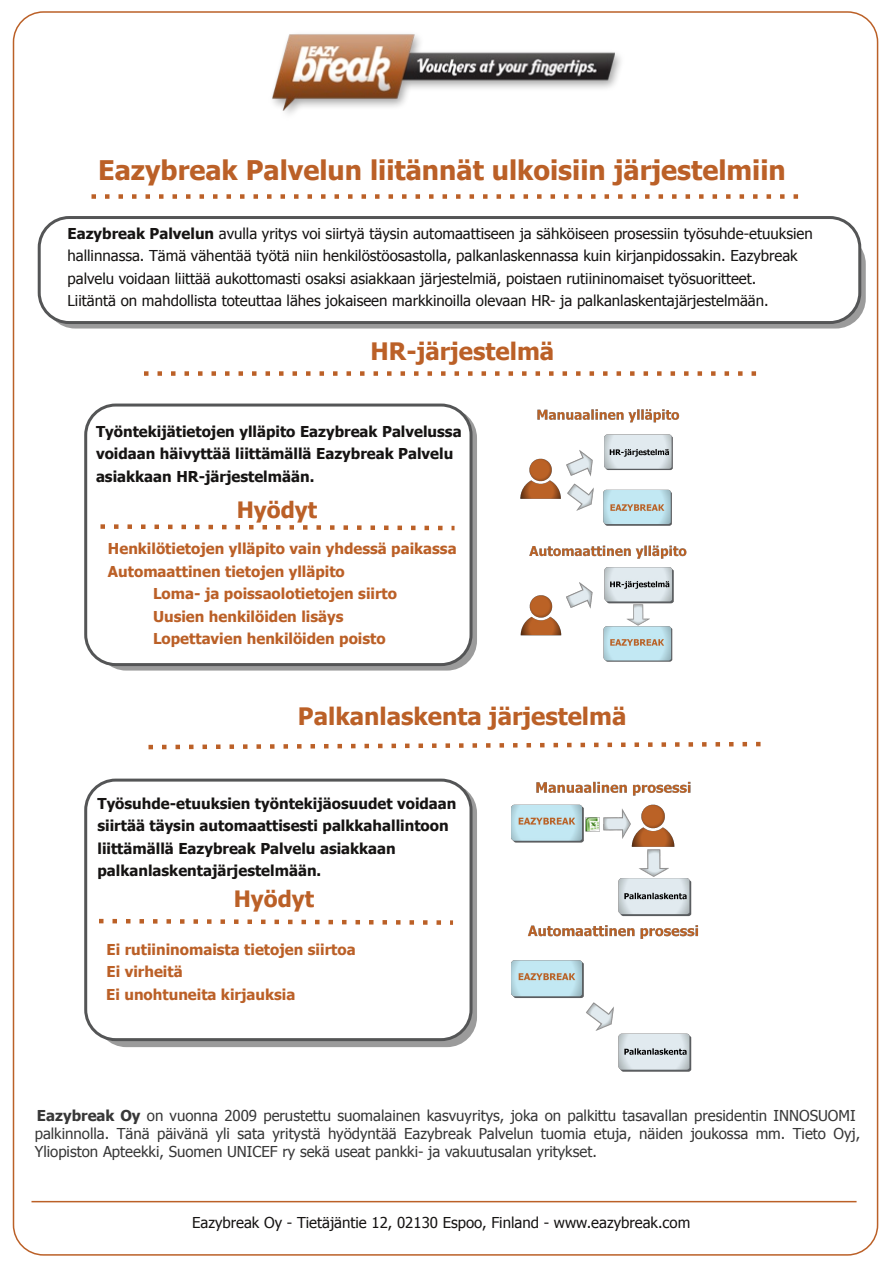
<style>
.page{position:relative;width:893px;height:1263px;background:#fff}
.page>*{position:absolute;margin:0;border:0;box-sizing:border-box;transform-origin:0 0}
.t1{font:700 27px "Tahoma";color:#bb6027}
.t2{font:700 24px "Tahoma";color:#bb6027}
.t3{font:700 22.5px "Tahoma";color:#bb6027}
.t4{font:15px/22.5px "Tahoma";color:#161413}
.t5{font:15px/18px "Tahoma";color:#383838}
.t6{font:700 15px/22.5px "Tahoma";color:#161413}
.t7{font:700 15px/22.5px "Tahoma";color:#bb6027}
.s1{font-weight:700}
</style>
<div class="page">
<div style="left:96px;top:408px;width:381px;height:262px;background:#383838;border-radius:30px;opacity:.5"></div>
<div style="left:86px;top:405px;width:385px;height:259px;background:#fff;border-radius:30px"></div>
<div style="left:84px;top:404px;width:388px;height:262px;border:3px solid #545556;border-radius:30px"></div>
<div style="left:45px;top:234px;width:821px;height:94px;background:#9b9b9b;border-radius:30px"></div>
<img style="left:272px;top:34px;width:349px;height:80px">
<hr style="left:32px;top:1201px;width:824px;height:1px;background:#bb6027">
<svg style="left:92px;top:194px;width:707px;height:5px"></svg>
<img style="left:520px;top:409px;width:167px;height:253px">
<div style="left:39px;top:218px;width:821px;height:104px;background:#fff;border-radius:30px"></div>
<div style="left:38px;top:216px;width:823px;height:108px;border:3px solid #545556;border-radius:30px"></div>
<svg style="left:100px;top:524px;width:355px;height:7px"></svg>
<svg style="left:144px;top:371px;width:613px;height:5px"></svg>
<svg style="left:148px;top:741px;width:613px;height:9px"></svg>
<div style="left:96px;top:783px;width:381px;height:264px;background:#383838;border-radius:30px;opacity:.5"></div>
<div style="left:86px;top:780px;width:385px;height:260px;background:#fff;border-radius:30px"></div>
<div style="left:84px;top:778px;width:388px;height:263px;border:3px solid #545556;border-radius:30px"></div>
<svg style="left:99px;top:918px;width:354px;height:7px"></svg>
<img style="left:511px;top:781px;width:188px;height:291px">
<h1 class="t1" style="left:98px;top:153px;width:689px">Eazybreak Palvelun liitännät ulkoisiin järjestelmiin</h1>
<p class="t4" style="left:68px;top:221px;width:747px"><span class="s1">Eazybreak Palvelun</span> avulla yritys voi siirtyä täysin automaattiseen ja sähköiseen prosessiin työsuhde-etuuksien hallinnassa. Tämä vähentää työtä niin henkilöstöosastolla, palkanlaskennassa kuin kirjanpidossakin. Eazybreak palvelu voidaan liittää aukottomasti osaksi asiakkaan järjestelmiä, poistaen rutiininomaiset työsuoritteet.<br>Liitäntä on mahdollista toteuttaa lähes jokaiseen markkinoilla olevaan HR- ja palkanlaskentajärjestelmään.</p>
<h2 class="t2" style="left:371px;top:336px;width:185px">HR-järjestelmä</h2>
<p class="t6" style="left:96px;top:419px;width:367px">Työntekijätietojen ylläpito Eazybreak Palvelussa voidaan häivyttää liittämällä Eazybreak Palvelu asiakkaan HR-järjestelmään.</p>
<h3 class="t3" style="left:237px;top:496px;width:82px">Hyödyt</h3>
<p class="t7" style="left:108px;top:537px;width:350px">Henkilötietojen ylläpito vain yhdessä paikassa</p>
<p class="t7" style="left:108px;top:560px;width:238px">Automaattinen tietojen ylläpito</p>
<p class="t7" style="left:153px;top:582px;width:246px">Loma- ja poissaolotietojen siirto</p>
<p class="t7" style="left:153px;top:605px;width:192px">Uusien henkilöiden lisäys</p>
<p class="t7" style="left:153px;top:627px;width:234px">Lopettavien henkilöiden poisto</p>
<h2 class="t2" style="left:298px;top:701px;width:330px">Palkanlaskenta järjestelmä</h2>
<p class="t6" style="left:98px;top:791px;width:360px">Työsuhde-etuuksien työntekijäosuudet voidaan siirtää täysin automaattisesti palkkahallintoon liittämällä Eazybreak Palvelu asiakkaan palkanlaskentajärjestelmään.</p>
<h3 class="t3" style="left:234px;top:884px;width:82px">Hyödyt</h3>
<p class="t7" style="left:106px;top:938px;width:251px">Ei rutiininomaista tietojen siirtoa<br>Ei virheitä<br>Ei unohtuneita kirjauksia</p>
<p class="t5" style="left:35px;top:1106px;width:827px"><span class="s1">Eazybreak Oy</span> on vuonna 2009 perustettu suomalainen kasvuyritys, joka on palkittu tasavallan presidentin INNOSUOMI palkinnolla. Tänä päivänä yli sata yritystä hyödyntää Eazybreak Palvelun tuomia etuja, näiden joukossa mm. Tieto Oyj,<br>Yliopiston Apteekki, Suomen UNICEF ry sekä useat pankki- ja vakuutusalan yritykset.</p>
<p class="t4" style="left:192px;top:1211px;width:500px">Eazybreak Oy - Tietäjäntie 12, 02130 Espoo, Finland - www.eazybreak.com</p>
</div>
